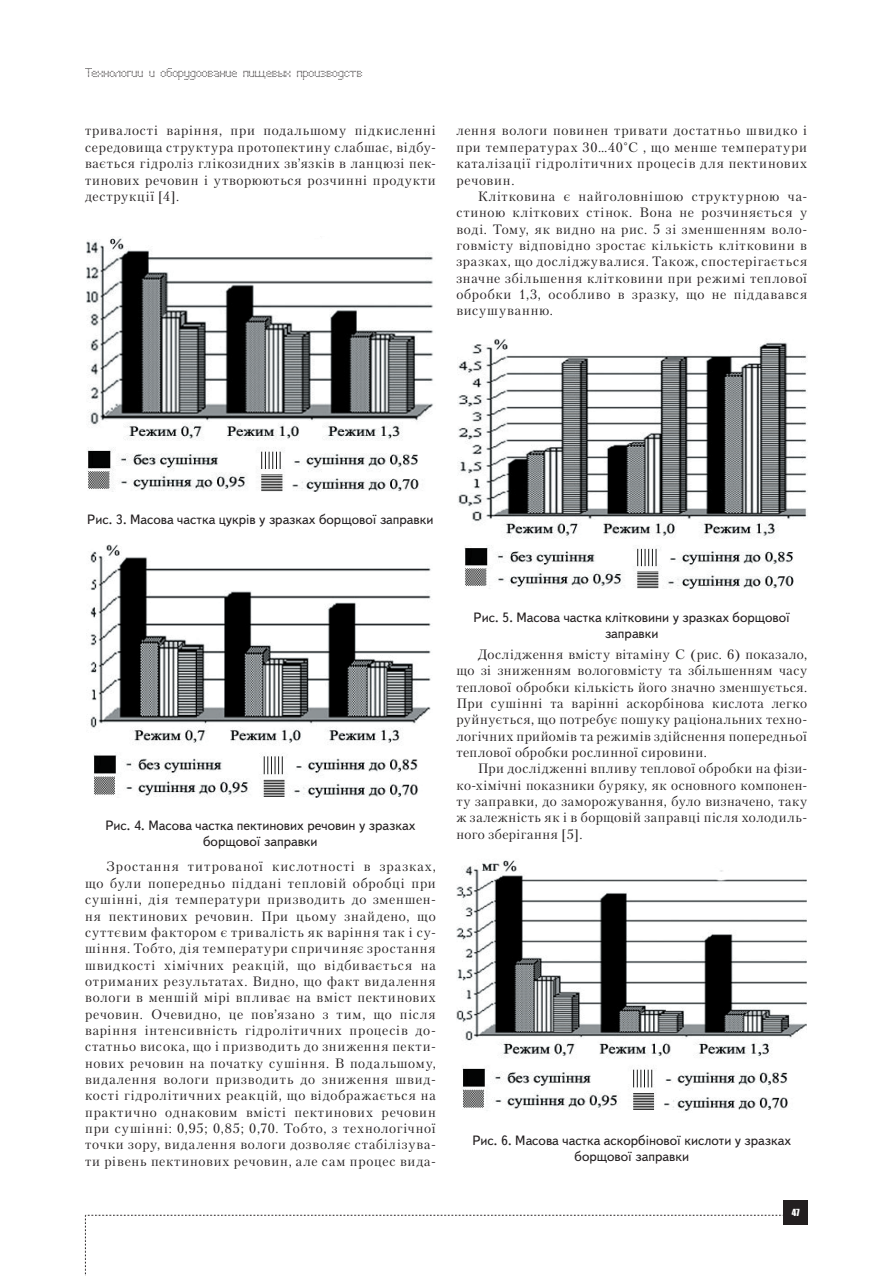
<style>
.page{position:relative;width:893px;height:1276px;background:#fff}
.page>*{position:absolute;margin:0;border:0;box-sizing:border-box;transform-origin:0 0}
.t1{font:13.5px/16.4px "Petersburg C";letter-spacing:.05em;color:#231f20;text-align:justify}
.t2{font:13.5px/16.2px "Text Book C";color:#231f20;text-align:center}
.t3{font:12px "Perfo";letter-spacing:.015em;color:#231f20}
.t4{font:9px "Impact";color:#fff}
</style>
<div class="page">
<svg style="left:85px;top:1215px;width:699px;height:61px"></svg>
<div style="left:784px;top:1200px;width:24px;height:25px;background:#231f20"></div>
<img style="left:86px;top:238px;width:347px;height:253px">
<img style="left:90px;top:544px;width:341px;height:254px">
<img style="left:458px;top:338px;width:349px;height:251px">
<img style="left:456px;top:860px;width:350px;height:251px">
<p class="t3" style="left:85px;top:66px;width:279px">Технологии и оборудоование пищевых производств</p>
<p class="t1" style="left:85px;top:122px;width:352px">тривалості варіння, при подальшому підкисленні середовища структура протопектину слабшає, відбу&shy;вається гідроліз глікозидних зв’язків в ланцюзі пек&shy;тинових речовин і утворюються розчинні продукти деструкції [4].</p>
<p class="t1" style="left:456px;top:122px;width:352px">лення вологи повинен тривати достатньо швидко і при температурах 30…40°С , що менше температури каталізації гідролітичних процесів для пектинових речовин.</p>
<p class="t1" style="left:456px;top:188px;width:352px;text-indent:21px">Клітковина є найголовнішою структурною ча&shy;стиною кліткових стінок. Вона не розчиняється у воді. Тому, як видно на рис. 5 зі зменшенням воло&shy;говмісту відповідно зростає кількість клітковини в зразках, що досліджувалися. Також, спостерігається значне збільшення клітковини при режимі теплової обробки 1,3, особливо в зразку, що не піддавався висушуванню.</p>
<p class="t2" style="left:87px;top:511px;width:348px">Рис. 3. Масова частка цукрів у зразках борщової заправки</p>
<p class="t2" style="left:105px;top:817px;width:311px">Рис. 4. Масова частка пектинових речовин у зразках борщової заправки</p>
<p class="t1" style="left:85px;top:858px;width:352px;text-indent:21px">Зростання титрованої кислотності в зразках, що були попередньо піддані тепловій обробці при сушінні, дія температури призводить до зменшен&shy;ня пектинових речовин. При цьому знайдено, що суттєвим фактором є тривалість як варіння так і су&shy;шіння. Тобто, дія температури спричиняє зростання швидкості хімічних реакцій, що відбивається на отриманих результатах. Видно, що факт видалення вологи в меншій мірі впливає на вміст пектинових речовин. Очевидно, це пов’язано з тим, що після варіння інтенсивність гідролітичних процесів до&shy;статньо висока, що і призводить до зниження пекти&shy;нових речовин на початку сушіння. В подальшому, видалення вологи призводить до зниження швид&shy;кості гідролітичних реакцій, що відображається на практично однаковим вмісті пектинових речовин при сушінні: 0,95; 0,85; 0,70. Тобто, з технологічної точки зору, видалення вологи дозволяє стабілізува&shy;ти рівень пектинових речовин, але сам процес вида-</p>
<p class="t2" style="left:474px;top:609px;width:318px">Рис. 5. Масова частка клітковини у зразках борщової заправки</p>
<p class="t1" style="left:456px;top:646px;width:352px;text-indent:21px">Дослідження вмісту вітаміну С (рис. 6) показало, що зі зниженням вологовмісту та збільшенням часу теплової обробки кількість його значно зменшується.<br>При сушінні та варінні аскорбінова кислота легко руйнується, що потребує пошуку раціональних техно&shy;логічних прийомів та режимів здійснення попередньої теплової обробки рослинної сировини.</p>
<p class="t1" style="left:456px;top:760px;width:352px;text-indent:21px">При дослідженні впливу теплової обробки на фізи&shy;ко-хімічні показники буряку, як основного компонен&shy;ту заправки, до заморожування, було визначено, таку ж залежність як і в борщовій заправці після холодиль&shy;ного зберігання [5].</p>
<p class="t2" style="left:472px;top:1132px;width:320px">Рис. 6. Масова частка аскорбінової кислоти у зразках борщової заправки</p>
<p class="t4" style="left:792px;top:1205px;width:9px">47</p>
</div>
